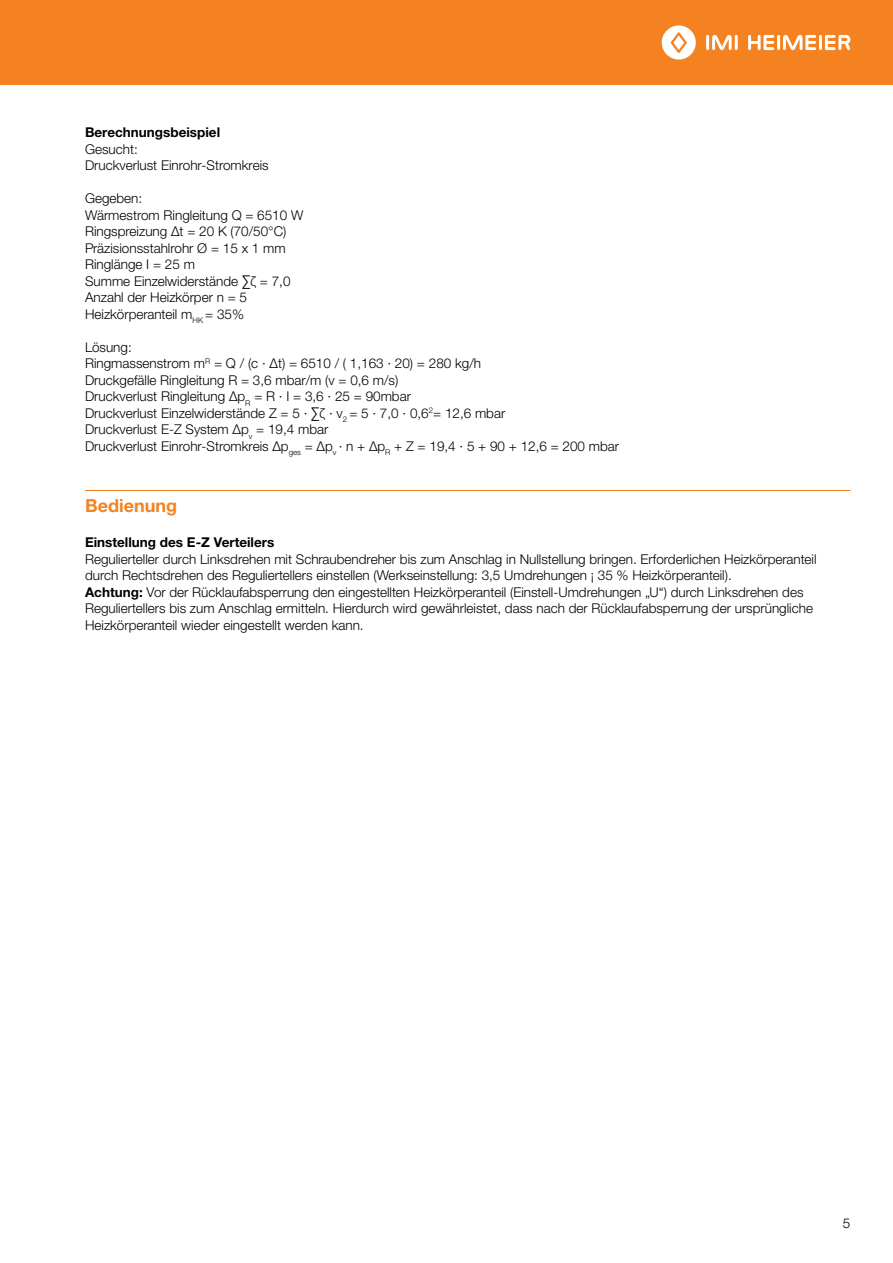
<style>
.page{position:relative;width:893px;height:1263px;background:#fff}
.page>*{position:absolute;margin:0;border:0;box-sizing:border-box;transform-origin:0 0}
.t1{font:700 18px "Helvetica Neue LTW1 G";color:#f58220}
.t2{font:300 13.5px/16.5px "Helvetica Neue LTW1 G";color:#000}
.t3{font:700 13.5px "Helvetica Neue LTW1 G";color:#000}
.s1{font-weight:700}
</style>
<div class="page">
<div style="left:0;top:0;width:893px;height:85px;background:#f58220"></div>
<hr style="left:706px;top:35px;width:3px;height:15px;background:#fff">
<hr style="left:735px;top:35px;width:3px;height:15px;background:#fff">
<svg style="left:712px;top:35px;width:20px;height:15px"></svg>
<svg style="left:662px;top:25px;width:34px;height:35px"></svg>
<hr style="left:777px;top:35px;width:3px;height:15px;background:#fff">
<svg style="left:748px;top:35px;width:26px;height:15px"></svg>
<hr style="left:819px;top:35px;width:3px;height:15px;background:#fff">
<svg style="left:783px;top:35px;width:33px;height:15px"></svg>
<svg style="left:825px;top:35px;width:25px;height:15px"></svg>
<hr style="left:85px;top:490px;width:765px;height:1px;background:#f58220">
<p class="t3" style="left:85px;top:124px;width:137px">Berechnungsbeispiel</p>
<p class="t2" style="left:85px;top:141px;width:185px">Gesucht:<br>Druckverlust Einrohr-Stromkreis</p>
<p class="t2" style="left:85px;top:190px;width:220px">Gegeben:<br>Wärmestrom Ringleitung Q = 6510 W<br>Ringspreizung Δt = 20 K (70/50°C)<br>Präzisionsstahlrohr Ø = 15 x 1 mm<br>Ringlänge I = 25 m<br>Summe Einzelwiderstände ∑ζ = 7,0<br>Anzahl der Heizkörper n = 5<br>Heizkörperanteil m<sub>HK</sub> = 35%</p>
<p class="t2" style="left:85px;top:339px;width:536px">Lösung:<br>Ringmassenstrom m<sup>R</sup> = Q / (c · Δt) = 6510 / ( 1,163 · 20) = 280 kg/h<br>Druckgefälle Ringleitung R = 3,6 mbar/m (v = 0,6 m/s)<br>Druckverlust Ringleitung Δp<sub>R</sub> = R · I = 3,6 · 25 = 90mbar<br>Druckverlust Einzelwiderstände Z = 5 · ∑ζ · v<sub>2</sub> = 5 · 7,0 · 0,6<sup>2</sup>= 12,6 mbar<br>Druckverlust E-Z System Δp<sub>v</sub> = 19,4 mbar<br>Druckverlust Einrohr-Stromkreis Δp<sub>ges</sub> = Δp<sub>v</sub> · n + Δp<sub>R</sub> + Z = 19,4 · 5 + 90 + 12,6 = 200 mbar</p>
<h1 class="t1" style="left:85px;top:495px;width:93px">Bedienung</h1>
<p class="t3" style="left:85px;top:534px;width:191px">Einstellung des E-Z Verteilers</p>
<p class="t2" style="left:85px;top:551px;width:733px">Regulierteller durch Linksdrehen mit Schraubendreher bis zum Anschlag in Nullstellung bringen. Erforderlichen Heizkörperanteil durch Rechtsdrehen des Reguliertellers einstellen (Werkseinstellung: 3,5 Umdrehungen ¡ 35 % Heizkörperanteil).<br><span class="s1">Achtung:</span> Vor der Rücklaufabsperrung den eingestellten Heizkörperanteil (Einstell-Umdrehungen „U“) durch Linksdrehen des Reguliertellers bis zum Anschlag ermitteln. Hierdurch wird gewährleistet, dass nach der Rücklaufabsperrung der ursprüngliche Heizkörperanteil wieder eingestellt werden kann.</p>
<p class="t2" style="left:843px;top:1215px;width:9px">5</p>
</div>
